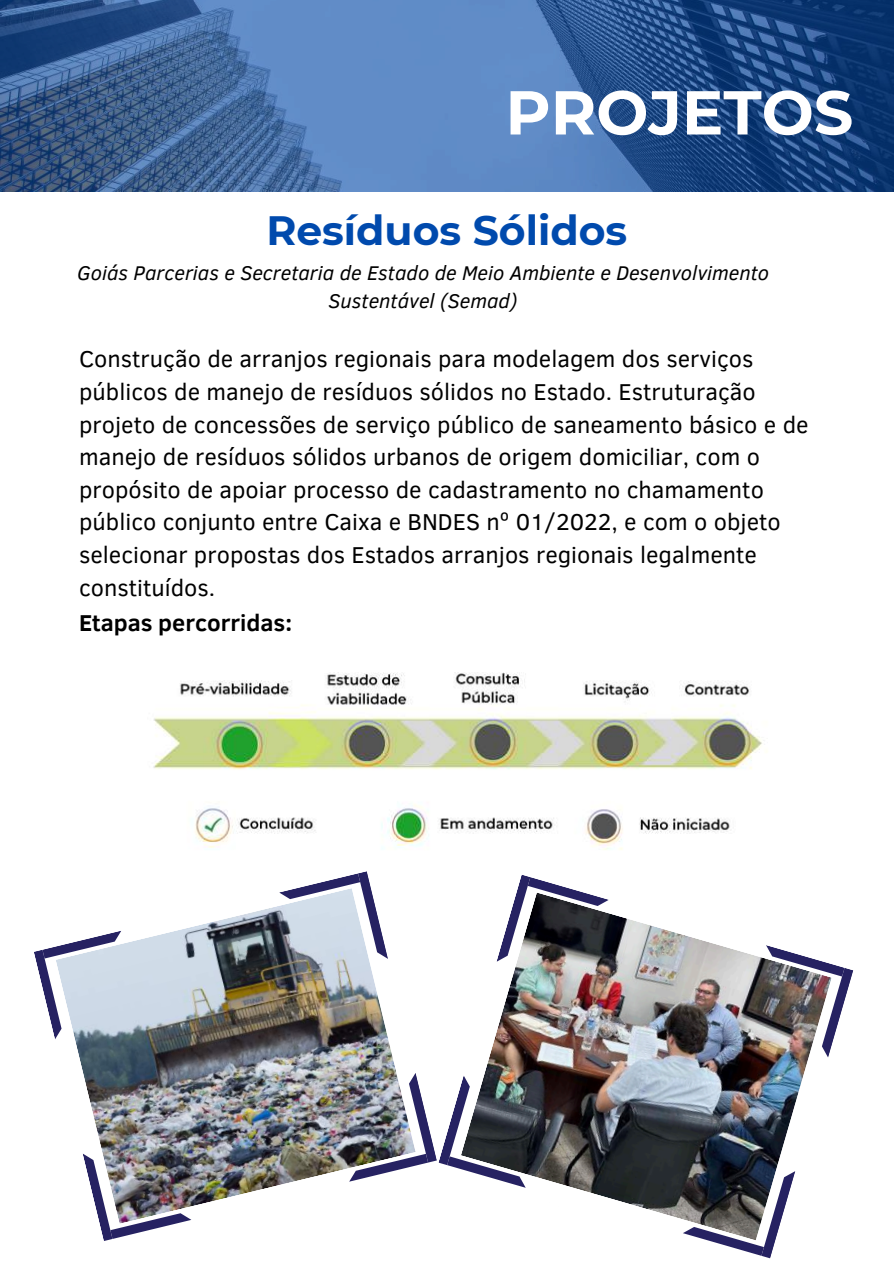
<style>
.page{position:relative;width:894px;height:1264px;background:#fff}
.page>*{position:absolute;margin:0;border:0;box-sizing:border-box;transform-origin:0 0}
.t1{font:700 61.8px "Montserrat";color:#fff}
.t2{font:700 40.95px "Montserrat";color:#004aad}
.t3{font:23.55px/32.7px "Clear Sans";color:#000}
.t4{font:700 23.55px "Clear Sans";color:#000}
.t5{font:italic 20.4px/28.2px "Clear Sans";color:#000;text-align:center}
</style>
<div class="page">
<svg style="left:0;top:0;width:893px;height:191px;background:#3d659d"></svg>
<svg style="left:707px;top:1240px;width:69px;height:18px"></svg>
<svg style="left:831px;top:964px;width:22px;height:83px"></svg>
<svg style="left:517px;top:875px;width:64px;height:17px"></svg>
<img style="left:485px;top:892px;width:346px;height:348px">
<svg style="left:415px;top:1072px;width:113px;height:115px"></svg>
<svg style="left:299px;top:871px;width:72px;height:17px"></svg>
<svg style="left:99px;top:1223px;width:79px;height:17px"></svg>
<svg style="left:34px;top:946px;width:22px;height:93px"></svg>
<img style="left:56px;top:888px;width:359px;height:335px">
<img style="left:153px;top:672px;width:614px;height:178px">
<h1 class="t1" style="left:505px;top:75px;width:349px">PROJETOS</h1>
<h2 class="t2" style="left:266px;top:205px;width:362px">Resíduos Sólidos</h2>
<p class="t5" style="left:77px;top:257px;width:693px">Goiás Parcerias e Secretaria de Estado de Meio Ambiente e Desenvolvimento<br>Sustentável (Semad)</p>
<p class="t3" style="left:79px;top:341px;width:730px">Construção de arranjos regionais para modelagem dos serviços públicos de manejo de resíduos sólidos no Estado. Estruturação projeto de concessões de serviço público de saneamento básico e de manejo de resíduos sólidos urbanos de origem domiciliar, com o propósito de apoiar processo de cadastramento no chamamento público conjunto entre Caixa e BNDES nº 01/2022, e com o objeto selecionar propostas dos Estados arranjos regionais legalmente constituídos.</p>
<p class="t4" style="left:79px;top:605px;width:214px">Etapas percorridas:</p>
</div>
